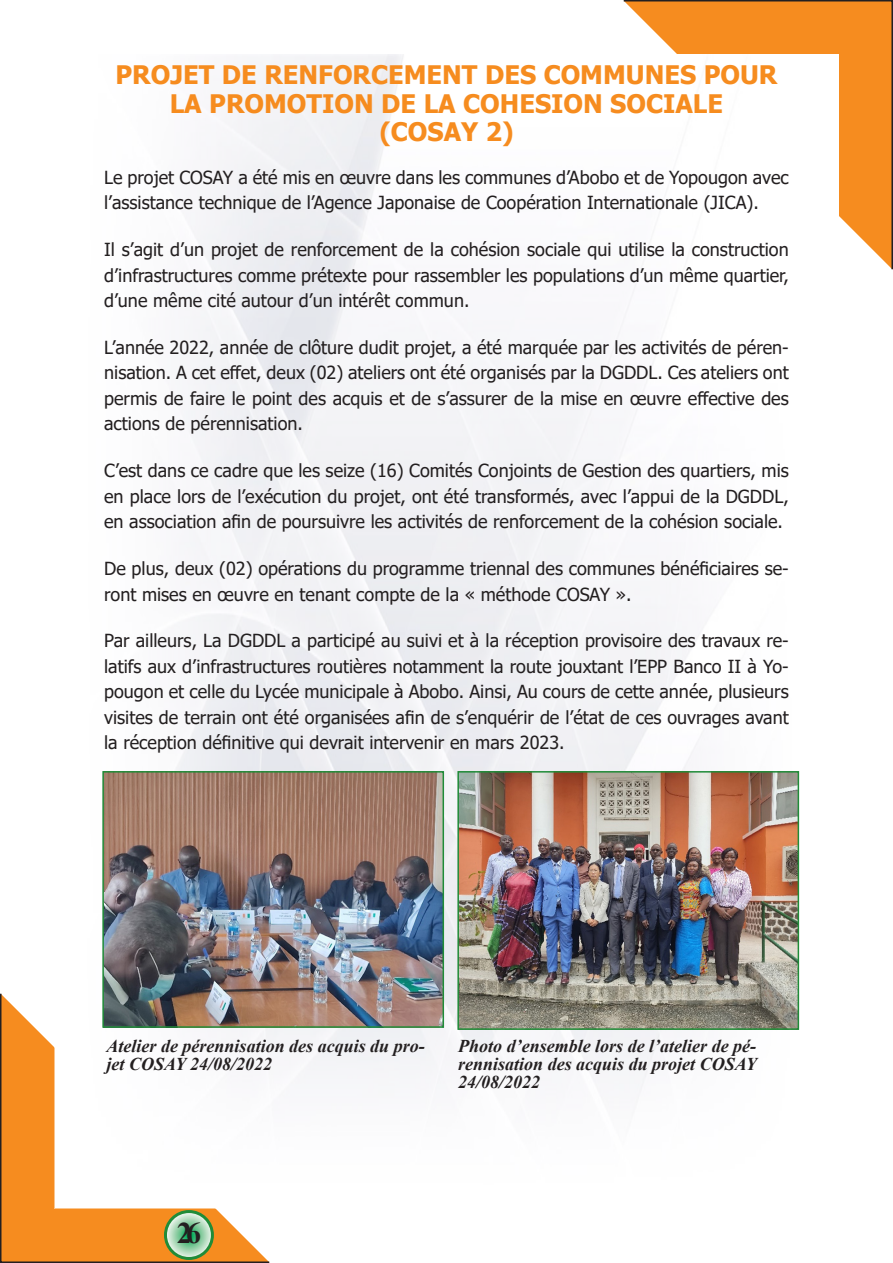
<style>
.page{position:relative;width:893px;height:1263px;background:#fff}
.page>*{position:absolute;margin:0;border:0;box-sizing:border-box;transform-origin:0 0}
.t1{font:700 30px "Times New Roman";color:#231f20}
.t2{font:700 25.5px/28.5px "Tahoma";color:#f68c1f;text-align:center}
.Style_de_paragraphe{font:18px/25.5px "Tahoma";color:#231f20;text-align:justify}
.t3{font:italic 700 18px/18px "Times New Roman";color:#231f20}
</style>
<div class="page">
<svg style="left:623px;top:0;width:270px;height:270px"></svg>
<svg style="left:0;top:993px;width:270px;height:270px"></svg>
<svg style="left:165px;top:1211px;width:47px;height:47px"></svg>
<div style="left:164px;top:1210px;width:50px;height:50px;border:3px solid #208c38;border-radius:50%"></div>
<img style="left:54px;top:54px;width:785px;height:1155px">
<img style="left:105px;top:774px;width:336px;height:251px">
<div style="left:102px;top:771px;width:342px;height:257px;border:2px solid #208c38"></div>
<img style="left:460px;top:774px;width:336px;height:253px">
<div style="left:457px;top:771px;width:342px;height:259px;border:2px solid #208c38"></div>
<p class="t2" style="left:115px;top:62px;width:663px">PROJET DE RENFORCEMENT DES COMMUNES POUR<br>LA PROMOTION DE LA COHESION SOCIALE</p>
<p class="t2" style="left:379px;top:119px;width:136px">(COSAY 2)</p>
<p class="Style_de_paragraphe" style="left:104px;top:166px;width:686px">Le projet COSAY a été mis en œuvre dans les communes d’Abobo et de Yopougon avec l’assistance technique de l’Agence Japonaise de Coopération Internationale (JICA).</p>
<p class="Style_de_paragraphe" style="left:104px;top:238px;width:686px">Il s’agit d’un projet de renforcement de la cohésion sociale qui utilise la construction d’infrastructures comme prétexte pour rassembler les populations d’un même quartier, d’une même cité autour d’un intérêt commun.</p>
<p class="Style_de_paragraphe" style="left:104px;top:336px;width:686px">L’année 2022, année de clôture dudit projet, a été marquée par les activités de péren&shy;nisation. A cet effet, deux (02) ateliers ont été organisés par la DGDDL. Ces ateliers ont permis de faire le point des acquis et de s’assurer de la mise en œuvre effective des actions de pérennisation.</p>
<p class="Style_de_paragraphe" style="left:104px;top:459px;width:686px">C’est dans ce cadre que les seize (16) Comités Conjoints de Gestion des quartiers, mis en place lors de l’exécution du projet, ont été transformés, avec l’appui de la DGDDL, en association afin de poursuivre les activités de renforcement de la cohésion sociale.</p>
<p class="Style_de_paragraphe" style="left:104px;top:557px;width:686px">De plus, deux (02) opérations du programme triennal des communes bénéficiaires se&shy;ront mises en œuvre en tenant compte de la « méthode COSAY ».</p>
<p class="Style_de_paragraphe" style="left:104px;top:629px;width:686px">Par ailleurs, La DGDDL a participé au suivi et à la réception provisoire des travaux re&shy;latifs aux d’infrastructures routières notamment la route jouxtant l’EPP Banco II à Yo&shy;pougon et celle du Lycée municipale à Abobo. Ainsi, Au cours de cette année, plusieurs visites de terrain ont été organisées afin de s’enquérir de l’état de ces ouvrages avant la réception définitive qui devrait intervenir en mars 2023.</p>
<p class="t3" style="left:107px;top:1036px;width:320px">Atelier de pérennisation des acquis du pro&shy;jet COSAY 24/08/2022</p>
<p class="t3" style="left:458px;top:1036px;width:300px;text-align:justify">Photo d’ensemble lors de l’atelier de pé&shy;rennisation des acquis du projet COSAY 24/08/2022</p>
<h1 class="t1" style="left:177px;top:1211px;width:26px">26</h1>
</div>
